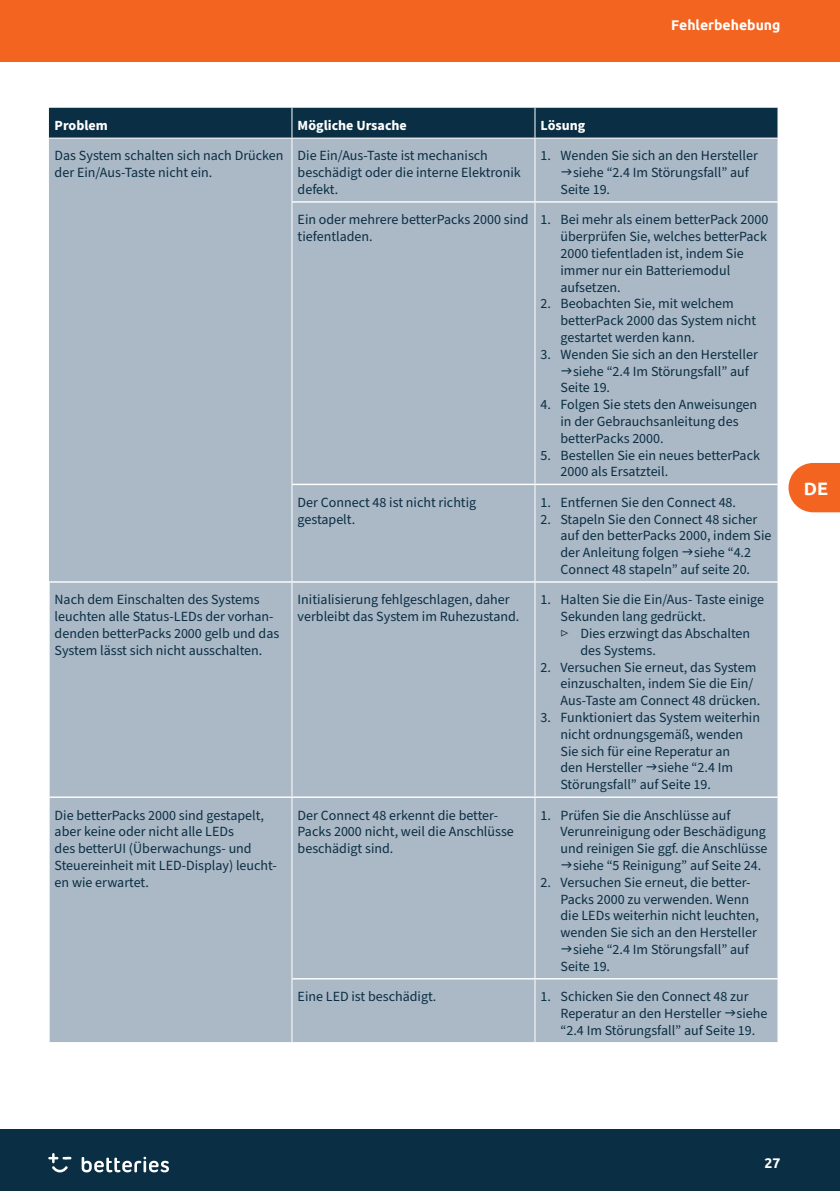
<style>
.page{position:relative;width:840px;height:1191px;background:#fff}
.page>*{position:absolute;margin:0;border:0;box-sizing:border-box;transform-origin:0 0}
.t1{font:700 18px "Ubuntu";color:#fff}
.Fließtext{font:14px/16.8px "Source Sans Pro";color:#0a2e43}
.Tabelle_Kopf{font:700 14px "Source Sans Pro";color:#fff}
.t2{font:700 14px "Ubuntu";color:#fff}
</style>
<div class="page">
<div style="left:0;top:1129px;width:839px;height:62px;background:#0a2e43"></div>
<div style="left:0;top:0;width:839px;height:61px;background:#f36421"></div>
<svg style="left:82px;top:1156px;width:87px;height:16px"></svg>
<svg style="left:48px;top:1153px;width:23px;height:19px"></svg>
<svg style="left:788px;top:463px;width:51px;height:49px;background:#f47539"></svg>
<div style="left:49px;top:108px;width:728px;height:30px;background:#0a2e43"></div>
<div style="left:49px;top:139px;width:728px;height:903px;background:#abb8c6"></div>
<hr style="left:292px;top:201px;width:242px;height:2px;background:#fff">
<hr style="left:534px;top:201px;width:243px;height:2px;background:#fff">
<hr style="left:292px;top:484px;width:242px;height:1px;background:#fff">
<hr style="left:534px;top:484px;width:243px;height:1px;background:#fff">
<hr style="left:48px;top:581px;width:244px;height:1px;background:#fff">
<hr style="left:48px;top:582px;width:2px;height:214px;background:#fff">
<hr style="left:292px;top:581px;width:242px;height:1px;background:#fff">
<hr style="left:534px;top:581px;width:243px;height:1px;background:#fff">
<hr style="left:48px;top:796px;width:244px;height:2px;background:#fff">
<hr style="left:48px;top:798px;width:2px;height:180px;background:#fff">
<hr style="left:292px;top:796px;width:242px;height:2px;background:#fff">
<hr style="left:534px;top:796px;width:243px;height:2px;background:#fff">
<hr style="left:48px;top:978px;width:2px;height:64px;background:#fff">
<hr style="left:292px;top:978px;width:242px;height:1px;background:#fff">
<hr style="left:534px;top:978px;width:243px;height:1px;background:#fff">
<hr style="left:291px;top:202px;width:1px;height:282px;background:#fff">
<hr style="left:534px;top:203px;width:1px;height:281px;background:#fff">
<hr style="left:291px;top:484px;width:1px;height:97px;background:#fff">
<hr style="left:534px;top:485px;width:1px;height:96px;background:#fff">
<hr style="left:291px;top:582px;width:1px;height:214px;background:#fff">
<hr style="left:534px;top:582px;width:1px;height:214px;background:#fff">
<hr style="left:291px;top:798px;width:1px;height:180px;background:#fff">
<hr style="left:534px;top:798px;width:1px;height:180px;background:#fff">
<hr style="left:291px;top:978px;width:1px;height:64px;background:#fff">
<hr style="left:534px;top:979px;width:1px;height:63px;background:#fff">
<hr style="left:291px;top:108px;width:1px;height:30px;background:#fff">
<hr style="left:534px;top:108px;width:1px;height:30px;background:#fff">
<hr style="left:291px;top:138px;width:1px;height:64px;background:#fff">
<hr style="left:534px;top:138px;width:1px;height:63px;background:#fff">
<svg style="left:561px;top:169px;width:10px;height:6px"></svg>
<svg style="left:561px;top:367px;width:10px;height:6px"></svg>
<svg style="left:682px;top:549px;width:10px;height:6px"></svg>
<svg style="left:646px;top:764px;width:10px;height:6px"></svg>
<svg style="left:561px;top:862px;width:10px;height:5px"></svg>
<svg style="left:561px;top:946px;width:10px;height:5px"></svg>
<svg style="left:724px;top:1010px;width:11px;height:5px"></svg>
<p class="t2" style="left:671px;top:16px;width:111px">Fehlerbehebung</p>
<p class="Tabelle_Kopf" style="left:55px;top:116px;width:55px">Problem</p>
<p class="Tabelle_Kopf" style="left:297px;top:116px;width:111px">Mögliche Ursache</p>
<p class="Tabelle_Kopf" style="left:540px;top:116px;width:46px">Lösung</p>
<p class="Fließtext" style="left:55px;top:148px;width:230px">Das System schalten sich nach Drücken der Ein/Aus-Taste nicht ein.</p>
<p class="Fließtext" style="left:297px;top:148px;width:224px">Die Ein/Aus-Taste ist mechanisch beschädigt oder die interne Elektronik defekt.</p>
<p class="Fließtext" style="left:540px;top:148px;width:219px">1. Wenden Sie sich an den Hersteller</p>
<p class="Fließtext" style="left:572px;top:164px;width:177px">siehe “2.4 Im Störungsfall” auf</p>
<p class="Fließtext" style="left:560px;top:181px;width:51px">Seite 19.</p>
<p class="Fließtext" style="left:297px;top:212px;width:232px">Ein oder mehrere betterPacks 2000 sind tiefentladen.</p>
<p class="Fließtext" style="left:560px;top:212px;width:209px;text-indent:-20px">1. Bei mehr als einem betterPack 2000 überprüfen Sie, welches betterPack<br>2000 tiefentladen ist, indem Sie immer nur ein Batteriemodul aufsetzen.</p>
<p class="Fließtext" style="left:560px;top:296px;width:197px;text-indent:-20px">2. Beobachten Sie, mit welchem betterPack 2000 das System nicht gestartet werden kann.</p>
<p class="Fließtext" style="left:540px;top:346px;width:219px">3. Wenden Sie sich an den Hersteller</p>
<p class="Fließtext" style="left:572px;top:363px;width:177px">siehe “2.4 Im Störungsfall” auf</p>
<p class="Fließtext" style="left:560px;top:380px;width:51px">Seite 19.</p>
<p class="Fließtext" style="left:560px;top:396px;width:198px;text-indent:-20px">4. Folgen Sie stets den Anweisungen in der Gebrauchsanleitung des betterPacks 2000.</p>
<p class="Fließtext" style="left:560px;top:447px;width:201px;text-indent:-20px">5. Bestellen Sie ein neues betterPack<br>2000 als Ersatzteil.</p>
<p class="Fließtext" style="left:297px;top:494px;width:180px">Der Connect 48 ist nicht richtig gestapelt.</p>
<p class="Fließtext" style="left:540px;top:494px;width:197px">1. Entfernen Sie den Connect 48.</p>
<p class="Fließtext" style="left:560px;top:511px;width:212px;text-indent:-20px">2. Stapeln Sie den Connect 48 sicher auf den betterPacks 2000, indem Sie der Anleitung folgen siehe “4.2<br>Connect 48 stapeln” auf seite 20.</p>
<p class="Fließtext" style="left:55px;top:592px;width:226px">Nach dem Einschalten des Systems leuchten alle Status-LEDs der vorhan&shy;denden betterPacks 2000 gelb und das System lässt sich nicht ausschalten.</p>
<p class="Fließtext" style="left:297px;top:592px;width:223px">Initialisierung fehlgeschlagen, daher verbleibt das System im Ruhezustand.</p>
<p class="Fließtext" style="left:560px;top:592px;width:205px;text-indent:-20px">1. Halten Sie die Ein/Aus- Taste einige<br>Sekunden lang gedrückt.</p>
<p class="Fließtext" style="left:580px;top:625px;width:171px;text-indent:-20px">▷ Dies erzwingt das Abschalten des Systems.</p>
<p class="Fließtext" style="left:560px;top:659px;width:201px;text-indent:-20px">2. Versuchen Sie erneut, das System einzuschalten, indem Sie die Ein/<br>Aus-Taste am Connect 48 drücken.</p>
<p class="Fließtext" style="left:560px;top:709px;width:201px;text-indent:-20px">3. Funktioniert das System weiterhin nicht ordnungsgemäß, wenden<br>Sie sich für eine Reperatur an<br>den Hersteller siehe “2.4 Im<br>Störungsfall” auf Seite 19.</p>
<p class="Fließtext" style="left:55px;top:807px;width:224px">Die betterPacks 2000 sind gestapelt, aber keine oder nicht alle LEDs<br>des betterUI (Überwachungs- und<br>Steuereinheit mit LED-Display) leucht&shy;en wie erwartet.</p>
<p class="Fließtext" style="left:297px;top:807px;width:217px">Der Connect 48 erkennt die better-<br>Packs 2000 nicht, weil die Anschlüsse beschädigt sind.</p>
<p class="Fließtext" style="left:540px;top:807px;width:191px">1. Prüfen Sie die Anschlüsse auf</p>
<p class="Fließtext" style="left:560px;top:823px;width:207px">Verunreinigung oder Beschädigung</p>
<p class="Fließtext" style="left:560px;top:840px;width:208px">und reinigen Sie ggf. die Anschlüsse</p>
<p class="Fließtext" style="left:572px;top:857px;width:190px">siehe “5 Reinigung” auf Seite 24.</p>
<p class="Fließtext" style="left:540px;top:874px;width:211px">2. Versuchen Sie erneut, die better-</p>
<p class="Fließtext" style="left:560px;top:891px;width:190px">Packs 2000 zu verwenden. Wenn</p>
<p class="Fließtext" style="left:560px;top:907px;width:200px">die LEDs weiterhin nicht leuchten,</p>
<p class="Fließtext" style="left:560px;top:924px;width:198px">wenden Sie sich an den Hersteller</p>
<p class="Fließtext" style="left:572px;top:941px;width:177px">siehe “2.4 Im Störungsfall” auf</p>
<p class="Fließtext" style="left:560px;top:958px;width:51px">Seite 19.</p>
<p class="Fließtext" style="left:297px;top:988px;width:140px">Eine LED ist beschädigt.</p>
<p class="Fließtext" style="left:560px;top:988px;width:208px;text-indent:-20px">1. Schicken Sie den Connect 48 zur<br>Reperatur an den Hersteller siehe “2.4 Im Störungsfall” auf Seite 19.</p>
<p class="t1" style="left:803px;top:477px;width:26px">DE</p>
<p class="t2" style="left:764px;top:1154px;width:17px">27</p>
</div>
